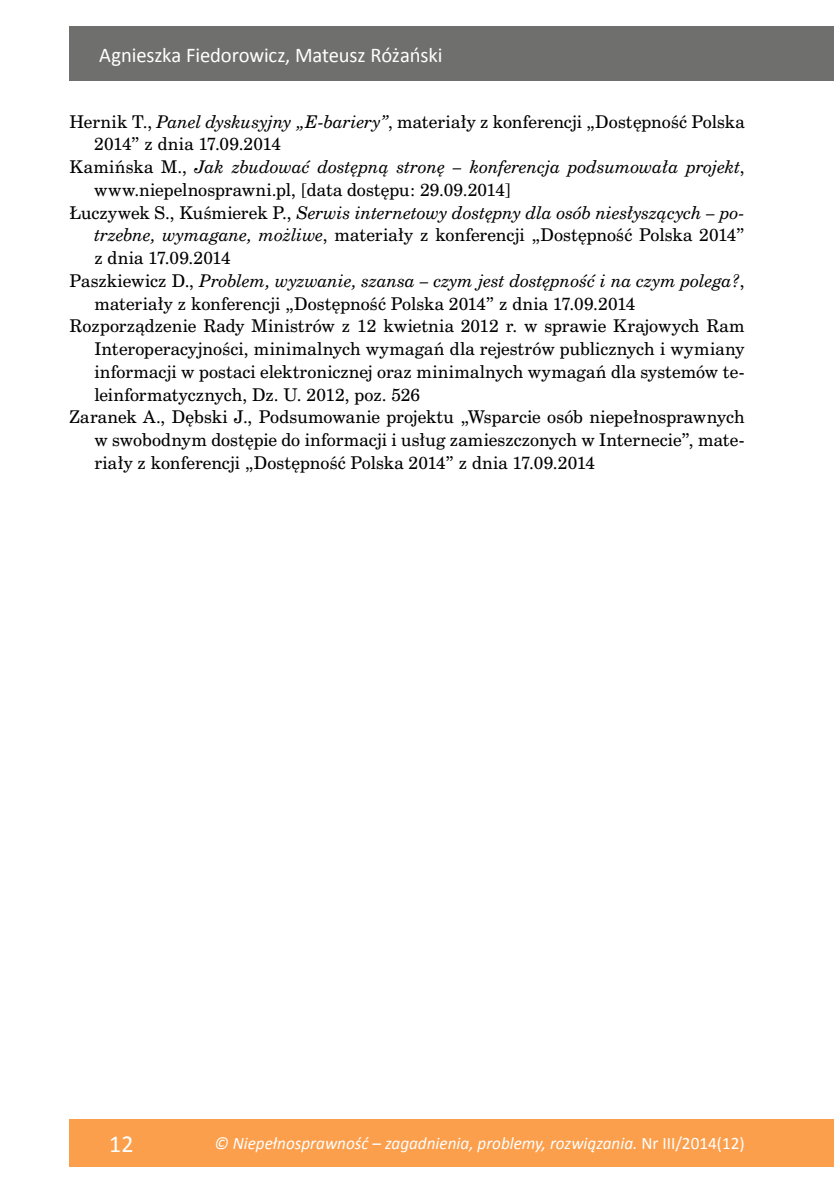
<style>
.page{position:relative;width:834px;height:1191px;background:#fff}
.page>*{position:absolute;margin:0;border:0;box-sizing:border-box;transform-origin:0 0}
.t1{font:24.5px "Calibri";color:#fff}
.t2{font:21px "Calibri";letter-spacing:-.005em;color:#fff}
.t3{font:italic 17.5px "Calibri";color:#fff}
.t4{font:16.62px "Cent Schbook PL";letter-spacing:.005em;color:#000}
.t5{font:italic 16.62px "Cent Schbook PL";color:#000}
.s1{font-style:italic}
.s2{font-style:normal}
</style>
<div class="page">
<div style="left:69px;top:1119px;width:764px;height:47px;background:#fc9f4c"></div>
<div style="left:69px;top:26px;width:764px;height:55px;background:#6f6f6e"></div>
<p class="t2" style="left:99px;top:40px;width:344px">Agnieszka Fiedorowicz, Mateusz Różański</p>
<p class="t4" style="left:69px;top:110px;width:676px">Hernik T., <span class="s1">Panel dyskusyjny „E-bariery”</span>, materiały z konferencji „Dostępność Polska</p>
<p class="t4" style="left:94px;top:133px;width:188px">2014” z dnia 17.09.2014</p>
<p class="t5" style="left:69px;top:156px;width:676px"><span class="s2">Kamińska M.,</span> Jak zbudować dostępną stronę – konferencja podsumowała projekt<span class="s2">,</span></p>
<p class="t4" style="left:94px;top:179px;width:418px">www.niepelnosprawni.pl, [data dostępu: 29.09.2014]</p>
<p class="t5" style="left:69px;top:201px;width:676px"><span class="s2">Łuczywek S., Kuśmierek P.,</span> Serwis internetowy dostępny dla osób niesłyszących – po-</p>
<p class="t4" style="left:94px;top:224px;width:651px"><span class="s1">trzebne, wymagane, możliwe</span>, materiały z konferencji „Dostępność Polska 2014”</p>
<p class="t4" style="left:94px;top:247px;width:138px">z dnia 17.09.2014</p>
<p class="t5" style="left:69px;top:270px;width:676px"><span class="s2">Paszkiewicz D.,</span> Problem, wyzwanie, szansa – czym jest dostępność i na czym polega?<span class="s2">,</span></p>
<p class="t4" style="left:94px;top:292px;width:542px">materiały z konferencji „Dostępność Polska 2014” z dnia 17.09.2014</p>
<p class="t4" style="left:69px;top:315px;width:676px">Rozporządzenie Rady Ministrów z 12 kwietnia 2012 r. w sprawie Krajowych Ram</p>
<p class="t4" style="left:94px;top:338px;width:651px">Interoperacyjności, minimalnych wymagań dla rejestrów publicznych i wymiany</p>
<p class="t4" style="left:94px;top:361px;width:651px">informacji w postaci elektronicznej oraz minimalnych wymagań dla systemów te-</p>
<p class="t4" style="left:94px;top:383px;width:327px">leinformatycznych, Dz. U. 2012, poz. 526</p>
<p class="t4" style="left:69px;top:406px;width:676px">Zaranek A., Dębski J., Podsumowanie projektu „Wsparcie osób niepełnosprawnych</p>
<p class="t4" style="left:94px;top:429px;width:651px">w swobodnym dostępie do informacji i usług zamieszczonych w Internecie”, mate-</p>
<p class="t4" style="left:94px;top:452px;width:502px">riały z konferencji „Dostępność Polska 2014” z dnia 17.09.2014</p>
<h1 class="t1" style="left:109px;top:1126px;width:26px">12</h1>
<p class="t3" style="left:214px;top:1131px;width:531px">© Niepełnosprawność – zagadnienia, problemy, rozwiązania. <span class="s2">Nr III/2014(12)</span></p>
</div>
